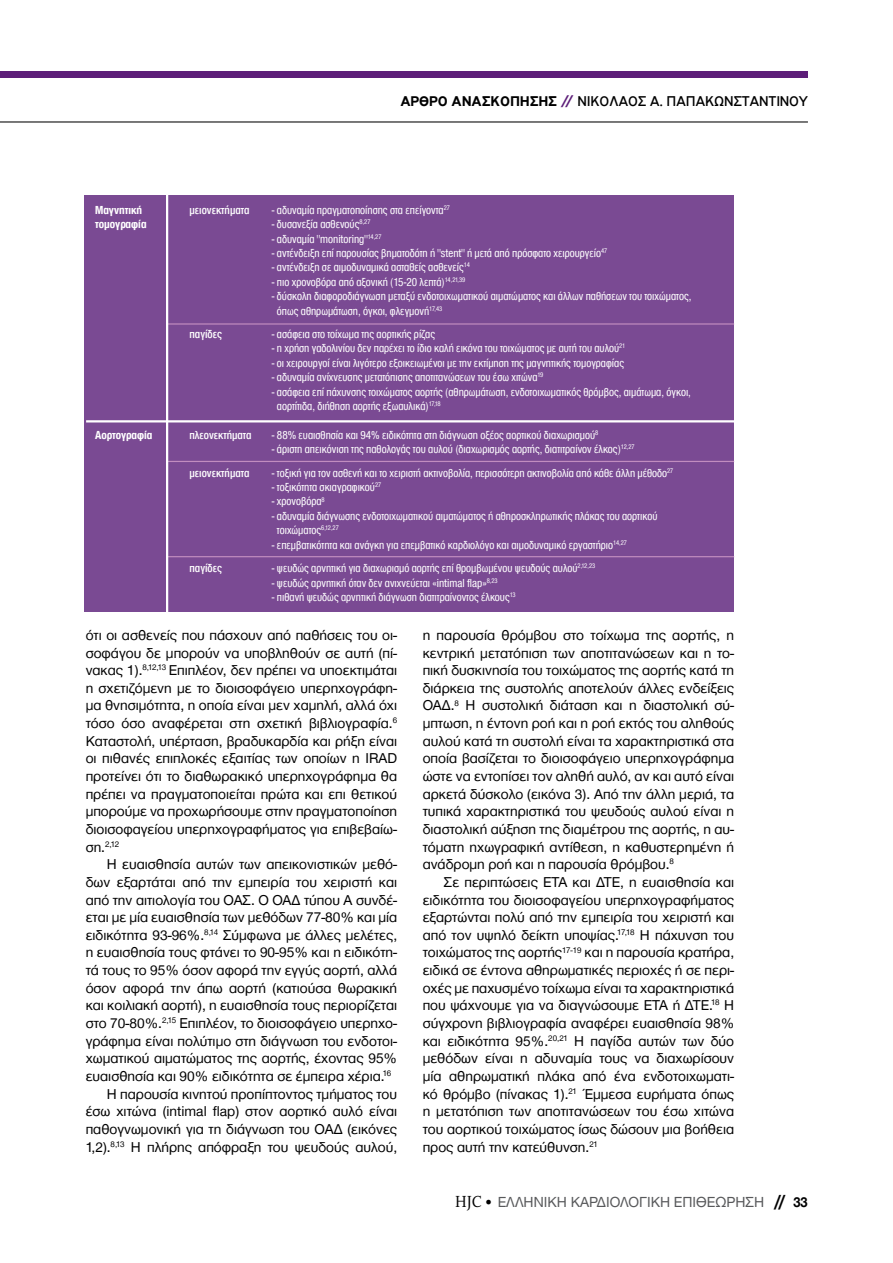
<style>
.page{position:relative;width:893px;height:1263px;background:#fff}
.page>*{position:absolute;margin:0;border:0;box-sizing:border-box;transform-origin:0 0}
.t1{font:15px "Helvetica Neue Greek";color:#58595b}
.t2{font:700 15px "PF Highway Gothic";color:#000}
.t3{font:15px "PF Highway Gothic";color:#000}
.t4{font:14.7px/17.7px "Helvetica Neue Greek";color:#000;text-align:justify}
.t5{font:condensed 12px/14.4px "Helvetica Neue Greek";color:#fff}
.t6{font:500 condensed 12px "Helvetica Neue Greek";color:#fff}
.t7{font:700 condensed 12px/14.4px "Helvetica Neue Greek";color:#fff}
.t8{font:8.55px "Helvetica Neue Greek";color:#000}
.s1{color:#5d1e79}
.s2{font-weight:400}
.s3{font-size:14.7px}
.s4{font-family:"PF Archive Pro";font-size:16.5px;color:#000}
.s5{color:#000}
.s6{font-family:"Futura TGR";font-weight:700;font-size:16.5px;color:#000}
.s7{font-weight:700;color:#000}
</style>
<div class="page">
<div style="left:0;top:72px;width:808px;height:6px;background:#5d1e79"></div>
<hr style="left:0;top:121px;width:808px;height:1px;background:#000">
<div style="left:85px;top:195px;width:649px;height:417px;background:#7a4a93"></div>
<hr style="left:86px;top:420px;width:648px;height:2px;background:#fff">
<hr style="left:167px;top:323px;width:567px;height:2px;background:#c18dbf">
<hr style="left:167px;top:461px;width:567px;height:1px;background:#c18dbf">
<hr style="left:167px;top:556px;width:567px;height:1px;background:#c18dbf">
<hr style="left:166px;top:195px;width:2px;height:417px;background:#fff">
<p class="t2" style="left:400px;top:93px;width:196px">ΑΡΘΡΟ ΑΝΑΣΚΟΠΗΣΗΣ <span class="s1">//</span> <span class="s2">Νικόλαος</span></p>
<p class="t3" style="left:650px;top:93px;width:37px">Α. Παπακωνσταντίνου</p>
<p class="t7" style="left:95px;top:203px;width:53px">Μαγνητική τομογραφία</p>
<p class="t7" style="left:95px;top:428px;width:59px">Αορτογραφία</p>
<p class="t6" style="left:190px;top:203px;width:61px">μειονεκτήματα</p>
<p class="t6" style="left:190px;top:328px;width:34px">παγίδες</p>
<p class="t6" style="left:190px;top:428px;width:64px">πλεονεκτήματα</p>
<p class="t6" style="left:190px;top:466px;width:61px">μειονεκτήματα</p>
<p class="t6" style="left:190px;top:562px;width:34px">παγίδες</p>
<p class="t5" style="left:272px;top:203px;width:180px">- αδυναμία πραγματοποίησης στα επείγοντα<sup>27</sup></p>
<p class="t5" style="left:272px;top:217px;width:100px">- δυσανεξία ασθενούς<sup>8,27</sup></p>
<p class="t5" style="left:272px;top:231px;width:111px">- αδυναμία "monitoring"<sup>14,27</sup></p>
<p class="t5" style="left:272px;top:246px;width:337px">- αντένδειξη επί παρουσίας βηματοδότη ή "stent" ή μετά από πρόσφατο χειρουργείο<sup>47</sup></p>
<p class="t5" style="left:272px;top:260px;width:199px">- αντένδειξη σε αιμοδυναμικά ασταθείς ασθενείς<sup>14</sup></p>
<p class="t5" style="left:272px;top:275px;width:195px">- πιο χρονοβόρα από αξονική (15-20 λεπτά)<sup>14,21,39</sup></p>
<p class="t5" style="left:277px;top:289px;width:416px;text-indent:-5px">- δύσκολη διαφοροδιάγνωση μεταξύ ενδοτοιχωματικού αιματώματος και άλλων παθήσεων του τοιχώματος, όπως αθηρωμάτωση, όγκοι, φλεγμονή<sup>17,43</sup></p>
<p class="t5" style="left:272px;top:327px;width:165px">- ασάφεια στο τοίχωμα της αορτικής ρίζας</p>
<p class="t5" style="left:272px;top:341px;width:355px">- η χρήση γαδολινίου δεν παρέχει το ίδιο καλή εικόνα του τοιχώματος με αυτή του αυλού<sup>21</sup></p>
<p class="t5" style="left:272px;top:356px;width:354px">- οι χειρουργοί είναι λιγότερο εξοικειωμένοι με την εκτίμηση της μαγνητικής τομογραφίας</p>
<p class="t5" style="left:272px;top:370px;width:273px">- αδυναμία ανίχνευσης μετατόπισης αποτιτανώσεων του έσω χιτώνα<sup>19</sup></p>
<p class="t5" style="left:277px;top:384px;width:416px;text-indent:-5px">- ασάφεια επί πάχυνσης τοιχώματος αορτής (αθηρωμάτωση, ενδοτοιχωματικός θρόμβος, αιμάτωμα, όγκοι, αορτίτιδα, διήθηση αορτής εξωαυλικά)<sup>17,18</sup></p>
<p class="t5" style="left:272px;top:428px;width:328px">- 88% ευαισθησία και 94% ειδικότητα στη διάγνωση οξέος αορτικού διαχωρισμού<sup>8</sup></p>
<p class="t5" style="left:272px;top:442px;width:364px">- άριστη απεικόνιση της παθολογάς του αυλού (διαχωρισμός αορτής, διατιτραίνον έλκος)<sup>12,27</sup></p>
<p class="t5" style="left:272px;top:465px;width:403px">- τοξική για τον ασθενή και το χειριστή ακτινοβολία, περισσότερη ακτινοβολία από κάθε άλλη μέθοδο<sup>27</sup></p>
<p class="t5" style="left:272px;top:480px;width:111px">- τοξικότητα σκιαγραφικού<sup>27</sup></p>
<p class="t5" style="left:272px;top:494px;width:54px">- χρονοβόρα<sup>8</sup></p>
<p class="t5" style="left:277px;top:509px;width:382px;text-indent:-5px">- αδυναμία διάγνωσης ενδοτοιχωματικού αιματώματος ή αθηροσκληρωτικής πλάκας του αορτικού τοιχώματος<sup>6,12,27</sup></p>
<p class="t5" style="left:272px;top:537px;width:357px">- επεμβατικότητα και ανάγκη για επεμβατικό καρδιολόγο και αιμοδυναμικό εργαστήριο<sup>14,27</sup></p>
<p class="t5" style="left:272px;top:561px;width:325px">- ψευδώς αρνητική για διαχωρισμό αορτής επί θρομβωμένου ψευδούς αυλού<sup>2,12,23</sup></p>
<p class="t5" style="left:272px;top:575px;width:227px">- ψευδώς αρνητική όταν δεν ανιχνεύεται «intimal flap»<sup>8,23</sup></p>
<p class="t5" style="left:272px;top:590px;width:245px">- πιθανή ψευδώς αρνητική διάγνωση διατιτραίνοντος έλκους<sup>13</sup></p>
<p class="t4" style="left:86px;top:626px;width:313px">ότι οι ασθενείς που πάσχουν από παθήσεις του οι&shy;σοφάγου δε μπορούν να υποβληθούν σε αυτή (πί&shy;νακας 1).<sup>8,12,13</sup> Επιπλέον, δεν πρέπει να υποεκτιμάται η σχετιζόμενη με το διοισοφάγειο υπερηχογράφη&shy;μα θνησιμότητα, η οποία είναι μεν χαμηλή, αλλά όχι τόσο όσο αναφέρεται στη σχετική βιβλιογραφία.<sup>6<br></sup>Καταστολή, υπέρταση, βραδυκαρδία και ρήξη είναι οι πιθανές επιπλοκές εξαιτίας των οποίων η IRAD προτείνει ότι το διαθωρακικό υπερηχογράφημα θα πρέπει να πραγματοποιείται πρώτα και επι θετικού μπορούμε να προχωρήσουμε στην πραγματοποίηση διοισοφαγείου υπερηχογραφήματος για επιβεβαίω-</p>
<p class="t8" style="left:86px;top:839px;width:35px"><span class="s3">ση.</span>2,12</p>
<p class="t4" style="left:107px;top:855px;width:292px">Η ευαισθησία αυτών των απεικονιστικών μεθό-</p>
<p class="t4" style="left:86px;top:873px;width:313px">δων εξαρτάται από την εμπειρία του χειριστή και</p>
<p class="t4" style="left:86px;top:891px;width:313px">από την αιτιολογία του ΟΑΣ. Ο ΟΑΔ τύπου Α συνδέ-</p>
<p class="t4" style="left:86px;top:908px;width:313px">εται με μία ευαισθησία των μεθόδων 77-80% και μία</p>
<p class="t4" style="left:86px;top:926px;width:313px">ειδικότητα 93-96%.<sup>8,14</sup> Σύμφωνα με άλλες μελέτες,</p>
<p class="t4" style="left:86px;top:944px;width:313px">η ευαισθησία τους φτάνει το 90-95% και η ειδικότη-</p>
<p class="t4" style="left:86px;top:961px;width:313px">τά τους το 95% όσον αφορά την εγγύς αορτή, αλλά</p>
<p class="t4" style="left:86px;top:979px;width:313px">όσον αφορά την άπω αορτή (κατιούσα θωρακική</p>
<p class="t4" style="left:86px;top:997px;width:313px">και κοιλιακή αορτή), η ευαισθησία τους περιορίζεται</p>
<p class="t4" style="left:86px;top:1014px;width:313px">στο 70-80%.<sup>2,15</sup> Επιπλέον, το διοισοφάγειο υπερηχο-</p>
<p class="t4" style="left:86px;top:1032px;width:313px">γράφημα είναι πολύτιμο στη διάγνωση του ενδοτοι-</p>
<p class="t4" style="left:86px;top:1049px;width:313px">χωματικού αιματώματος της αορτής, έχοντας 95%</p>
<p class="t4" style="left:86px;top:1067px;width:307px">ευαισθησία και 90% ειδικότητα σε έμπειρα χέρια.<sup>16</sup></p>
<p class="t4" style="left:107px;top:1085px;width:292px">Η παρουσία κινητού προπίπτοντος τμήματος του</p>
<p class="t4" style="left:86px;top:1102px;width:313px">έσω χιτώνα (intimal flap) στον αορτικό αυλό είναι</p>
<p class="t4" style="left:86px;top:1120px;width:313px">παθογνωμονική για τη διάγνωση του ΟΑΔ (εικόνες</p>
<p class="t4" style="left:86px;top:1138px;width:313px">1,2).<sup>8,13</sup> Η πλήρης απόφραξη του ψευδούς αυλού,</p>
<p class="t4" style="left:423px;top:626px;width:313px">η παρουσία θρόμβου στο τοίχωμα της αορτής, η κεντρική μετατόπιση των αποτιτανώσεων και η το&shy;πική δυσκινησία του τοιχώματος της αορτής κατά τη διάρκεια της συστολής αποτελούν άλλες ενδείξεις ΟΑΔ.<sup>8</sup> Η συστολική διάταση και η διαστολική σύ&shy;μπτωση, η έντονη ροή και η ροή εκτός του αληθούς αυλού κατά τη συστολή είναι τα χαρακτηριστικά στα οποία βασίζεται το διοισοφάγειο υπερηχογράφημα ώστε να εντοπίσει τον αληθή αυλό, αν και αυτό είναι αρκετά δύσκολο (εικόνα 3). Από την άλλη μεριά, τα τυπικά χαρακτηριστικά του ψευδούς αυλού είναι η διαστολική αύξηση της διαμέτρου της αορτής, η αυ&shy;τόματη ηχωγραφική αντίθεση, η καθυστερημένη ή ανάδρομη ροή και η παρουσία θρόμβου.<sup>8</sup></p>
<p class="t4" style="left:423px;top:873px;width:313px;text-indent:21px">Σε περιπτώσεις ΕΤΑ και ΔΤΕ, η ευαισθησία και ειδικότητα του διοισοφαγείου υπερηχογραφήματος εξαρτώνται πολύ από την εμπειρία του χειριστή και από τον υψηλό δείκτη υποψίας.<sup>17,18</sup> Η πάχυνση του τοιχώματος της αορτής<sup>17-19</sup> και η παρουσία κρατήρα, ειδικά σε έντονα αθηρωματικές περιοχές ή σε περι&shy;οχές με παχυσμένο τοίχωμα είναι τα χαρακτηριστικά που ψάχνουμε για να διαγνώσουμε ΕΤΑ ή ΔΤΕ.<sup>18</sup> Η σύγχρονη βιβλιογραφία αναφέρει ευαισθησία 98% και ειδικότητα 95%.<sup>20,21</sup> Η παγίδα αυτών των δύο μεθόδων είναι η αδυναμία τους να διαχωρίσουν μία αθηρωματική πλάκα από ένα ενδοτοιχωματι&shy;κό θρόμβο (πίνακας 1).<sup>21</sup> Έμμεσα ευρήματα όπως η μετατόπιση των αποτιτανώσεων του έσω χιτώνα του αορτικού τοιχώματος ίσως δώσουν μια βοήθεια προς αυτή την κατεύθυνση.<sup>21</sup></p>
<p class="t1" style="left:455px;top:1194px;width:354px"><span class="s4">HJC</span> <span class="s5">•</span> EΛΛΗΝΙΚΗ ΚΑΡΔΙΟΛΟΓΙΚΗ ΕΠΙΘΕΩΡΗΣΗ <span class="s6">//</span> <span class="s7">33</span></p>
</div>
